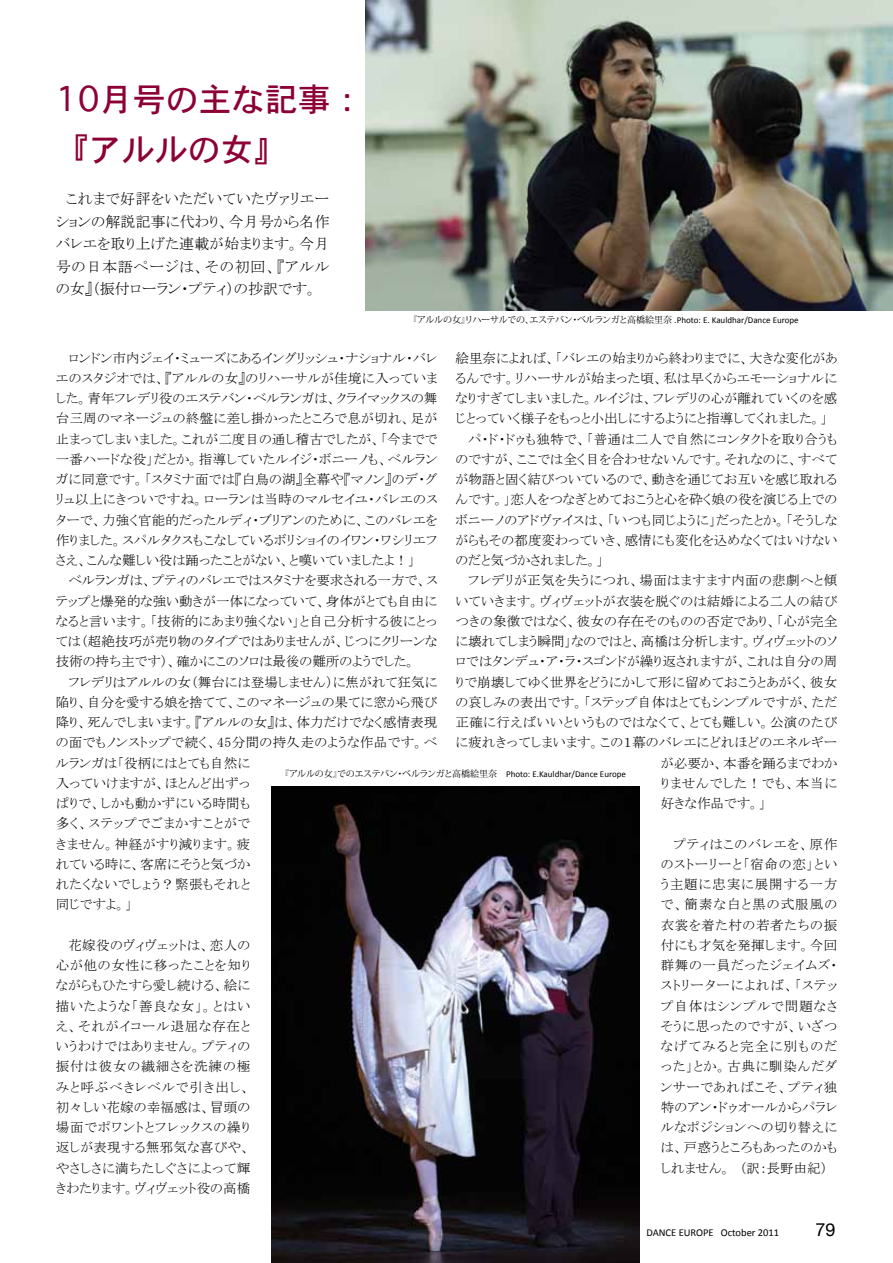
<style>
.page{position:relative;width:893px;height:1263px;background:#fff}
.page>*{position:absolute;margin:0;border:0;box-sizing:border-box;transform-origin:0 0}
.t1{font:33px/49.5px "Osaka";color:#8d0036}
.t2{font:18px "Helvetica Neue";color:#000}
.t3{font:15px/22.5px "MS P Mincho";letter-spacing:.01em;color:#000;text-align:justify}
.t4{font:13.5px/20.2px "MS P Mincho";letter-spacing:.01em;color:#000;text-align:justify}
.t5{font:13.5px "MS P Mincho";letter-spacing:.03em;color:#000}
.t6{font:13.5px "MS P Mincho";letter-spacing:.055em;color:#000}
.t7{font:10.5px "Calibri";color:#000}
.t8{font:9px "Koz Min Pro";letter-spacing:-.035em;color:#000}
.t9{font:9px "Calibri";color:#000}
.s1{font-family:"Calibri";font-style:italic}
.s2{font-family:"Calibri"}
.s3{font-family:"MS Mincho"}
.s4{font-family:"Koz Min Pro"}
</style>
<div class="page">
<img style="left:272px;top:787px;width:367px;height:476px">
<img style="left:366px;top:0;width:527px;height:310px">
<h1 class="t1" style="left:56px;top:74px;width:310px">10月号の主な記事：『アルルの女』</h1>
<p class="t3" style="left:56px;top:187px;width:275px">　これまで好評をいただいていたヴァリエーションの解説記事に代わり、今月号から名作バレエを取り上げた連載が始まります。今月号の日本語ページは、その初回、『アルルの女』（振付ローラン・プティ）の抄訳です。</p>
<p class="t8" style="left:409px;top:313px;width:391px">『アルルの女』リハーサルでの、エステバン・ベルランガと高橋絵里奈 <span class="s1">.</span><span class="s2">Photo: E. Kauldhar/Dance Europe</span></p>
<p class="t4" style="left:455px;top:348px;width:383px">絵里奈によれば、「バレエの始まりから終わりまでに、大きな変化があ</p>
<p class="t4" style="left:455px;top:368px;width:383px">るんです。リハーサルが始まった頃、私は早くからエモーショナルに</p>
<p class="t4" style="left:455px;top:388px;width:383px">なりすぎてしまいました。ルイジは、フレデリの心が離れていくのを感</p>
<p class="t4" style="left:455px;top:408px;width:374px">じとっていく様子をもっと小出しにするようにと指導してくれました。」</p>
<p class="t5" style="left:468px;top:432px;width:371px">パ・ド・ドゥも独特で、「普通は二人で自然にコンタクトを取り合うも</p>
<p class="t4" style="left:455px;top:449px;width:383px">のですが、ここでは全く目を合わせないんです。それなのに、すべて</p>
<p class="t4" style="left:455px;top:469px;width:383px">が物語と固く結びついているので、動きを通じてお互いを感じ取れる</p>
<p class="t4" style="left:455px;top:489px;width:383px">んです。」恋人をつなぎとめておこうと心を砕く娘の役を演じる上での</p>
<p class="t4" style="left:455px;top:510px;width:383px">ボニーノのアドヴァイスは、「いつも同じように」だったとか。「そうしな</p>
<p class="t4" style="left:455px;top:530px;width:383px">がらもその都度変わっていき、感情にも変化を込めなくてはいけない</p>
<p class="t4" style="left:455px;top:550px;width:149px">のだと気づかされました。」</p>
<p class="t4" style="left:468px;top:570px;width:370px">フレデリが正気を失うにつれ、場面はますます内面の悲劇へと傾</p>
<p class="t4" style="left:455px;top:591px;width:383px">いていきます。ヴィヴェットが衣装を脱ぐのは結婚による二人の結び</p>
<p class="t4" style="left:455px;top:611px;width:383px">つきの象徴ではなく、彼女の存在そのものの否定であり、「心が完全</p>
<p class="t4" style="left:455px;top:631px;width:383px">に壊れてしまう瞬間」なのではと、高橋は分析します。ヴィヴェットのソ</p>
<p class="t4" style="left:455px;top:651px;width:383px">ロではタンデュ・ア・ラ・スゴンドが繰り返されますが、これは自分の周</p>
<p class="t4" style="left:455px;top:672px;width:383px">りで崩壊してゆく世界をどうにかして形に留めておこうとあがく、彼女</p>
<p class="t4" style="left:455px;top:692px;width:383px">の哀しみの表出です。「ステップ自体はとてもシンプルですが、ただ</p>
<p class="t5" style="left:455px;top:715px;width:383px">正確に行えばいいというものではなくて、とても難しい。公演のたび</p>
<p class="t4" style="left:455px;top:732px;width:383px">に疲れきってしまいます。この１幕のバレエにどれほどのエネルギー</p>
<p class="t4" style="left:661px;top:753px;width:178px">が必要か、本番を踊るまでわか</p>
<p class="t6" style="left:661px;top:776px;width:178px">りませんでした！でも、本当に</p>
<p class="t4" style="left:661px;top:793px;width:107px">好きな作品です。」</p>
<p class="t4" style="left:661px;top:834px;width:178px;text-indent:13px">プティはこのバレエを、原作のストーリーと「宿命の恋」という主題に忠実に展開する一方で、簡素な白と黒の式服風の衣裳を着た村の若者たちの振付にも才気を発揮します。今回群舞の一員だったジェイムズ・ストリーターによれば、「ステップ自体はシンプルで問題なさそうに思ったのですが、いざつなげてみると完全に別ものだった」とか。古典に馴染んだダンサーであればこそ、プティ独特のアン・ドゥオールからパラレルなポジションへの切り替えには、戸惑うところもあったのかもしれません。　（訳：長野由紀）</p>
<p class="t4" style="left:56px;top:348px;width:383px;text-indent:13px">ロンドン市内ジェイ・ミューズにあるイングリッシュ・ナショナル・バレエのスタジオでは、『アルルの女』のリハーサルが佳境に入っていました。青年フレデリ役のエステバン・ベルランガは、クライマックスの舞台三周のマネージュの終盤に差し掛かったところで息が切れ、足が止まってしまいました。これが二度目の通し稽古でしたが、「今までで一番ハードな役」だとか。指導していたルイジ・ボニーノも、ベルランガに同意です。「スタミナ面では『白鳥の湖』全幕や『マノン』のデ・グリュ以上にきついですね。ローランは当時のマルセイユ・バレエのスターで、力強く官能的だったルディ・ブリアンのために、このバレエを作りました。スパルタクスもこなしているボリショイのイワン・ワシリエフさえ、こんな難しい役は踊ったことがない、と嘆いていましたよ！」</p>
<p class="t4" style="left:56px;top:570px;width:383px;text-indent:13px">ベルランガは、プティのバレエではスタミナを要求される一方で、ステップと爆発的な強い動きが一体になっていて、身体がとても自由になると言います。「技術的にあまり強くない」と自己分析する彼にとっては（超絶技巧が売り物のタイプではありませんが、じつにクリーンな技術の持ち主です）、確かにこのソロは最後の難所のようでした。</p>
<p class="t4" style="left:56px;top:672px;width:383px;text-align:left;text-indent:13px">フレデリはアルルの女（舞台には登場しません）に焦がれて狂気に陥り、自分を愛する娘を捨てて、このマネージュの果てに窓から飛び降り、死んでしまいます。『アルルの女』は、体力だけでなく感情表現の面でもノンストップで続く、<span class="s3">45</span>分間の持久走のような作品です。ベルランガは「役柄にはとても自然に<br>入っていけますが、ほとんど出ずっ<br>ぱりで、しかも動かずにいる時間も<br>多く、ステップでごまかすことがで<br>きません。神経がすり減ります。疲<br>れている時に、客席にそうと気づか<br>れたくないでしょう？緊張もそれと<br>同じですよ。」</p>
<p class="t4" style="left:56px;top:935px;width:196px;text-indent:13px">花嫁役のヴィヴェットは、恋人の心が他の女性に移ったことを知りながらもひたすら愛し続ける、絵に描いたような「善良な女」。とはいえ、それがイコール退屈な存在というわけではありません。プティの振付は彼女の繊細さを洗練の極みと呼ぶべきレベルで引き出し、初々しい花嫁の幸福感は、冒頭の場面でポワントとフレックスの繰り返しが表現する無邪気な喜びや、やさしさに満ちたしぐさによって輝きわたります。ヴィヴェット役の高橋</p>
<p class="t9" style="left:281px;top:768px;width:347px"><span class="s4">『アルルの女』でのエステバン・ベルランガと高橋絵里奈　</span>Photo: E.Kauldhar/Dance Europe</p>
<p class="t7" style="left:646px;top:1226px;width:134px">DANCE EUROPE October 2011</p>
<h2 class="t2" style="left:815px;top:1218px;width:22px">79</h2>
</div>
